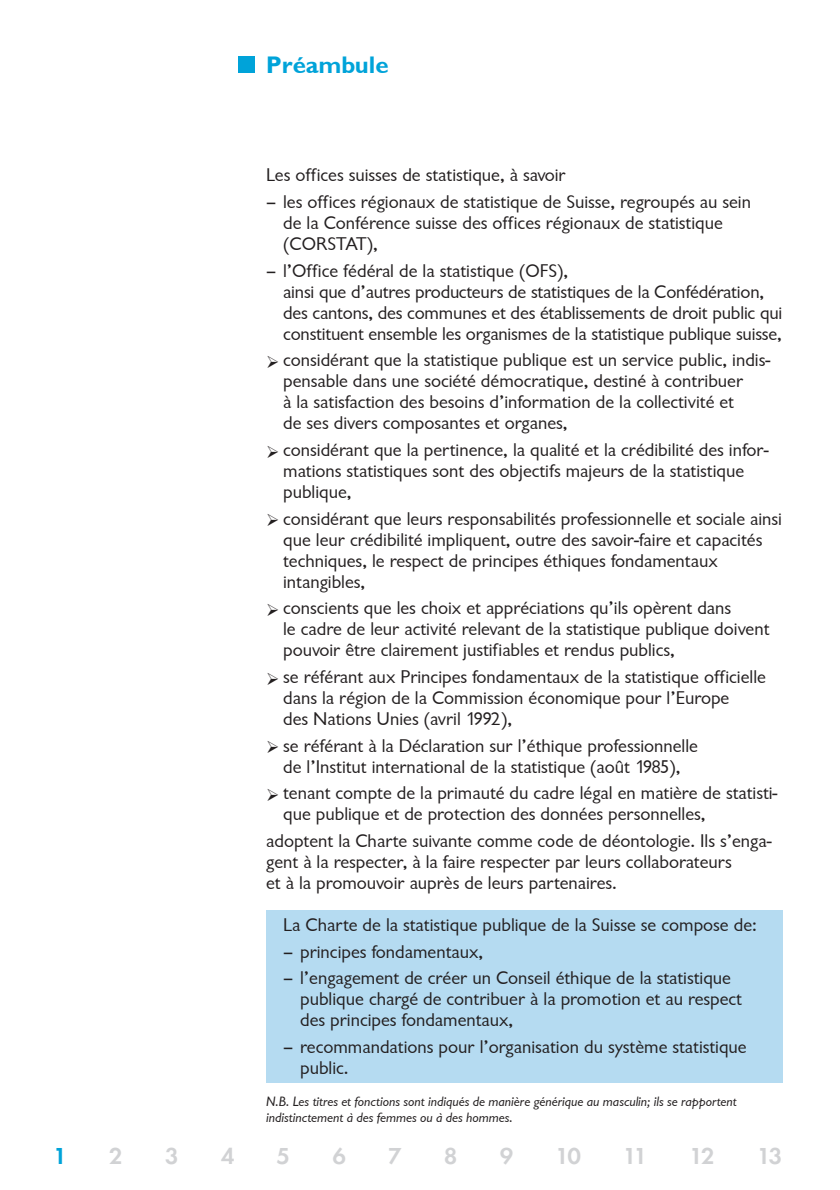
<style>
.page{position:relative;width:840px;height:1190px;background:#fff}
.page>*{position:absolute;margin:0;border:0;box-sizing:border-box;transform-origin:0 0}
.t1{font:600 24px "Futura T";letter-spacing:-.075em;color:#d1d2d4}
.t2{font:24px "Garrison Sans BOLD";color:#00a3d9}
.t3{font:600 24px "Futura T";color:#00a3d9}
.t4{font:19px/21px "Garrison Sans";color:#231f20}
.t5{font:14px/16px "Garrison Sans ITALIC";color:#231f20}
</style>
<div class="page">
<div style="left:266px;top:910px;width:516px;height:173px;background:#b5dbf1"></div>
<div style="left:238px;top:56px;width:17px;height:17px;background:#00a3d9"></div>
<p class="t2" style="left:266px;top:56px;width:124px">Préambule</p>
<p class="t4" style="left:266px;top:167px;width:301px">Les offices suisses de statistique, à savoir</p>
<p class="t4" style="left:283px;top:193px;width:469px;text-indent:-17px">– les offices régionaux de statistique de Suisse, regroupés au sein de la Conférence suisse des offices régionaux de statistique (CORSTAT),</p>
<p class="t4" style="left:283px;top:262px;width:501px;text-indent:-17px">– l’Office fédéral de la statistique (OFS),<br>ainsi que d’autres producteurs de statistiques de la Confédération, des cantons, des communes et des établissements de droit public qui constituent ensemble les organismes de la statistique publique suisse,</p>
<p class="t4" style="left:283px;top:352px;width:489px">considérant que la statistique publique est un service public, indis&shy;pensable dans une société démocratique, destiné à contribuer<br>à la satisfaction des besoins d’information de la collectivité et<br>de ses divers composantes et organes,</p>
<p class="t4" style="left:283px;top:441px;width:487px">considérant que la pertinence, la qualité et la crédibilité des infor&shy;mations statistiques sont des objectifs majeurs de la statistique publique,</p>
<p class="t4" style="left:283px;top:510px;width:500px">considérant que leurs responsabilités professionnelle et sociale ainsi que leur crédibilité impliquent, outre des savoir-faire et capacités techniques, le respect de principes éthiques fondamentaux intangibles,</p>
<p class="t4" style="left:283px;top:600px;width:488px">conscients que les choix et appréciations qu’ils opèrent dans<br>le cadre de leur activité relevant de la statistique publique doivent pouvoir être clairement justifiables et rendus publics,</p>
<p class="t4" style="left:283px;top:668px;width:484px">se référant aux Principes fondamentaux de la statistique officielle dans la région de la Commission économique pour l’Europe<br>des Nations Unies (avril 1992),</p>
<p class="t4" style="left:283px;top:737px;width:416px">se référant à la Déclaration sur l’éthique professionnelle de l’Institut international de la statistique (août 1985),</p>
<p class="t4" style="left:283px;top:785px;width:496px">tenant compte de la primauté du cadre légal en matière de statisti&shy;que publique et de protection des données personnelles,</p>
<p class="t4" style="left:266px;top:832px;width:507px">adoptent la Charte suivante comme code de déontologie. Ils s’enga&shy;gent à la respecter, à la faire respecter par leurs collaborateurs<br>et à la promouvoir auprès de leurs partenaires.</p>
<p class="t4" style="left:283px;top:916px;width:475px">La Charte de la statistique publique de la Suisse se compose de:</p>
<p class="t4" style="left:283px;top:943px;width:202px">– principes fondamentaux,</p>
<p class="t4" style="left:300px;top:970px;width:443px;text-indent:-17px">– l’engagement de créer un Conseil éthique de la statistique publique chargé de contribuer à la promotion et au respect des principes fondamentaux,</p>
<p class="t4" style="left:300px;top:1038px;width:448px;text-indent:-17px">– recommandations pour l’organisation du système statistique public.</p>
<p class="t5" style="left:266px;top:1095px;width:472px">N.B. Les titres et fonctions sont indiqués de manière générique au masculin; ils se rapportent indistinctement à des femmes ou à des hommes.</p>
<p class="t3" style="left:54px;top:1146px;width:15px">1</p>
<p class="t1" style="left:109px;top:1146px;width:15px">2</p>
<p class="t1" style="left:165px;top:1146px;width:15px">3</p>
<p class="t1" style="left:221px;top:1146px;width:15px">4</p>
<p class="t1" style="left:277px;top:1146px;width:15px">5</p>
<p class="t1" style="left:332px;top:1146px;width:15px">6</p>
<p class="t1" style="left:388px;top:1146px;width:15px">7</p>
<p class="t1" style="left:444px;top:1146px;width:15px">8</p>
<p class="t1" style="left:500px;top:1146px;width:15px">9</p>
<p class="t1" style="left:556px;top:1146px;width:27px">10</p>
<p class="t1" style="left:623px;top:1146px;width:26px">11</p>
<p class="t1" style="left:690px;top:1146px;width:27px">12</p>
<p class="t1" style="left:757px;top:1146px;width:27px">13</p>
</div>
